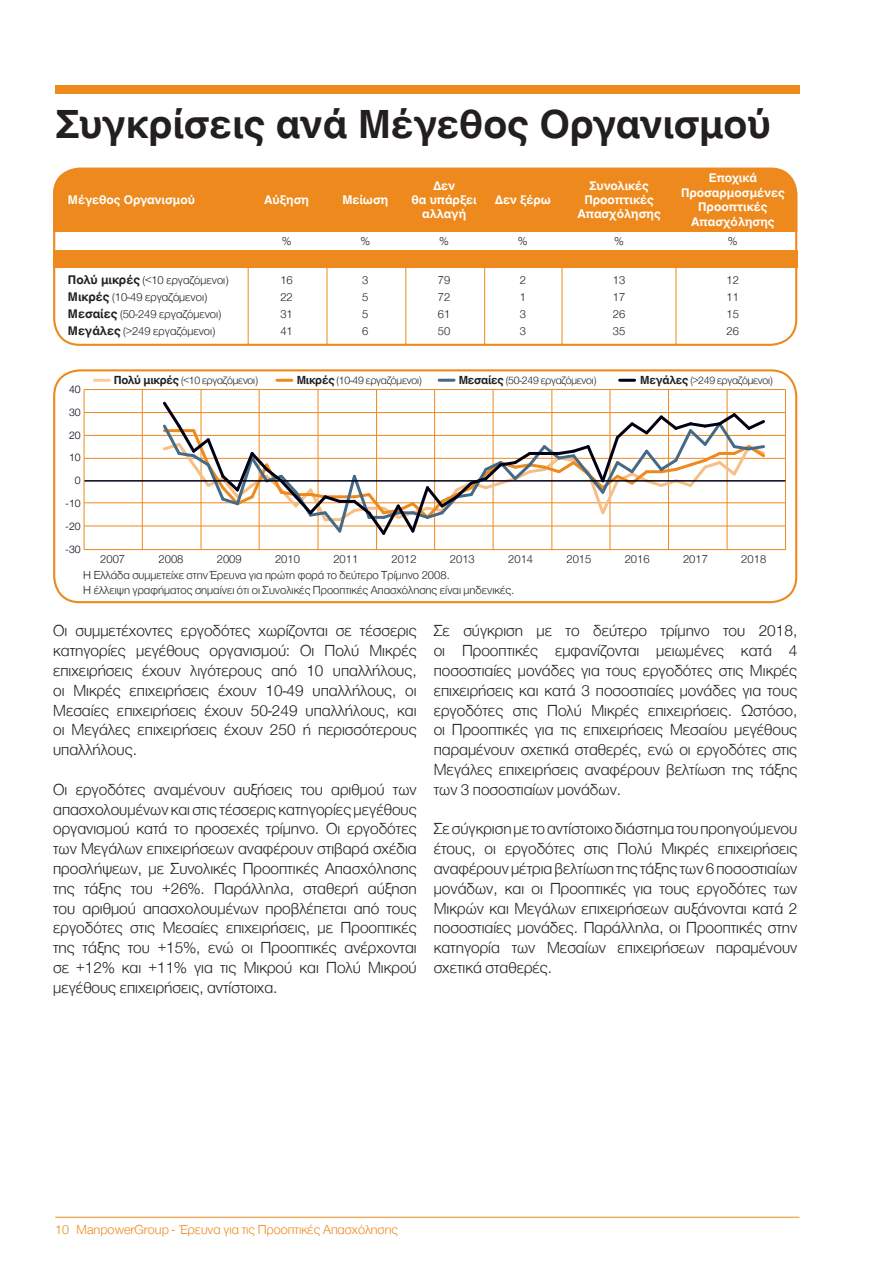
<style>
.page{position:relative;width:893px;height:1263px;background:#fff}
.page>*{position:absolute;margin:0;border:0;box-sizing:border-box;transform-origin:0 0}
.t1{font:700 39px "Helvetica World";color:#231f20}
.t2{font:300 16.5px/19.8px "Helvetica Neue Greek";color:#231f20;text-align:justify}
.t3{font:300 13.5px "Helvetica Neue Greek";color:#ed891d}
.t4{font:300 12px "Helvetica Neue Greek";color:#231f20}
.t5{font:700 12px/14.4px "Helvetica World";color:#fff;text-align:center}
.t6{font:300 11.25px "Helvetica Neue Greek";letter-spacing:-.02em;color:#231f20}
.t7{font:300 10.5px "Helvetica Neue LT Std";color:#000015}
.s1{font-family:"Helvetica World";font-weight:700}
</style>
<div class="page">
<hr style="left:55px;top:1217px;width:744px;height:1px;background:#ed891d">
<div style="left:55px;top:85px;width:744px;height:8px;background:#ed891d"></div>
<div style="left:53px;top:369px;width:744px;height:234px;border:2px solid #ed891d;border-radius:26px"></div>
<hr style="left:84px;top:549px;width:702px;height:1px;background:#ed891d">
<hr style="left:84px;top:526px;width:701px;height:1px;background:#ed891d">
<hr style="left:84px;top:502px;width:701px;height:1px;background:#ed891d">
<hr style="left:84px;top:458px;width:701px;height:1px;background:#ed891d">
<hr style="left:84px;top:435px;width:701px;height:1px;background:#ed891d">
<hr style="left:84px;top:412px;width:701px;height:1px;background:#ed891d">
<hr style="left:84px;top:389px;width:701px;height:1px;background:#ed891d">
<hr style="left:785px;top:389px;width:1px;height:161px;background:#ed891d">
<hr style="left:668px;top:389px;width:1px;height:161px;background:#ed891d">
<hr style="left:727px;top:389px;width:1px;height:161px;background:#ed891d">
<hr style="left:610px;top:389px;width:1px;height:161px;background:#ed891d">
<hr style="left:552px;top:389px;width:1px;height:161px;background:#ed891d">
<hr style="left:493px;top:389px;width:1px;height:161px;background:#ed891d">
<hr style="left:434px;top:389px;width:1px;height:161px;background:#ed891d">
<hr style="left:376px;top:389px;width:1px;height:161px;background:#ed891d">
<hr style="left:318px;top:389px;width:1px;height:161px;background:#ed891d">
<hr style="left:259px;top:389px;width:1px;height:161px;background:#ed891d">
<hr style="left:201px;top:389px;width:1px;height:161px;background:#ed891d">
<hr style="left:142px;top:389px;width:1px;height:161px;background:#ed891d">
<hr style="left:84px;top:480px;width:701px;height:2px;background:#000015">
<svg style="left:160px;top:399px;width:608px;height:138px"></svg>
<hr style="left:84px;top:389px;width:1px;height:161px;background:#ed891d">
<hr style="left:620px;top:379px;width:15px;height:3px;background:#000015">
<hr style="left:439px;top:379px;width:15px;height:3px;background:#456a87">
<hr style="left:277px;top:379px;width:15px;height:3px;background:#ed891d">
<hr style="left:94px;top:379px;width:15px;height:3px;background:#f9cb9b">
<div style="left:53px;top:169px;width:744px;height:63px;background:#ed891d"></div>
<svg style="left:56px;top:268px;width:741px;height:77px"></svg>
<div style="left:53px;top:168px;width:744px;height:178px;border:2px solid #ed891d;border-radius:26px"></div>
<div style="left:53px;top:250px;width:744px;height:18px;background:#ed891d"></div>
<hr style="left:248px;top:267px;width:1px;height:77px;background:#ed891d">
<hr style="left:327px;top:267px;width:1px;height:77px;background:#ed891d">
<hr style="left:406px;top:267px;width:1px;height:77px;background:#ed891d">
<hr style="left:484px;top:267px;width:1px;height:77px;background:#ed891d">
<hr style="left:562px;top:267px;width:1px;height:77px;background:#ed891d">
<hr style="left:676px;top:267px;width:1px;height:77px;background:#ed891d">
<p class="t1" style="left:55px;top:102px;width:717px">Συγκρίσεις ανά Μέγεθος Οργανισμού</p>
<p class="t5" style="left:68px;top:193px;width:129px">Μέγεθος Οργανισμού</p>
<p class="t5" style="left:264px;top:193px;width:46px">Αύξηση</p>
<p class="t5" style="left:342px;top:193px;width:47px">Μείωση</p>
<p class="t5" style="left:433px;top:178px;width:24px">Δεν</p>
<p class="t5" style="left:411px;top:193px;width:67px">θα υπάρξει αλλαγή</p>
<p class="t5" style="left:495px;top:193px;width:58px">Δεν ξέρω</p>
<p class="t5" style="left:577px;top:178px;width:85px">Συνολικές<br>Προοπτικές<br>Απασχόλησης</p>
<p class="t5" style="left:681px;top:171px;width:105px">Εποχικά<br>Προσαρμοσμένες<br>Προοπτικές<br>Απασχόλησης</p>
<p class="t4" style="left:282px;top:235px;width:11px">%</p>
<p class="t4" style="left:361px;top:235px;width:11px">%</p>
<p class="t4" style="left:439px;top:235px;width:11px">%</p>
<p class="t4" style="left:518px;top:235px;width:11px">%</p>
<p class="t4" style="left:614px;top:235px;width:11px">%</p>
<p class="t4" style="left:728px;top:235px;width:11px">%</p>
<p class="t4" style="left:68px;top:273px;width:162px"><span class="s1">Πολύ μικρές</span> (&lt;10 εργαζόμενοι)</p>
<p class="t4" style="left:280px;top:273px;width:14px">16</p>
<p class="t4" style="left:362px;top:273px;width:8px">3</p>
<p class="t4" style="left:438px;top:273px;width:14px">79</p>
<p class="t4" style="left:520px;top:273px;width:8px">2</p>
<p class="t4" style="left:613px;top:273px;width:14px">13</p>
<p class="t4" style="left:727px;top:273px;width:14px">12</p>
<p class="t4" style="left:68px;top:290px;width:140px"><span class="s1">Μικρές</span> (10-49 εργαζόμενοι)</p>
<p class="t4" style="left:280px;top:290px;width:14px">22</p>
<p class="t4" style="left:362px;top:290px;width:8px">5</p>
<p class="t4" style="left:438px;top:290px;width:14px">72</p>
<p class="t4" style="left:520px;top:290px;width:8px">1</p>
<p class="t4" style="left:613px;top:290px;width:14px">17</p>
<p class="t4" style="left:727px;top:290px;width:14px">11</p>
<p class="t4" style="left:68px;top:307px;width:155px"><span class="s1">Μεσαίες</span> (50-249 εργαζόμενοι)</p>
<p class="t4" style="left:280px;top:307px;width:14px">31</p>
<p class="t4" style="left:362px;top:307px;width:8px">5</p>
<p class="t4" style="left:438px;top:307px;width:14px">61</p>
<p class="t4" style="left:520px;top:307px;width:8px">3</p>
<p class="t4" style="left:613px;top:307px;width:14px">26</p>
<p class="t4" style="left:727px;top:307px;width:14px">15</p>
<p class="t4" style="left:68px;top:324px;width:149px"><span class="s1">Μεγάλες</span> (&gt;249 εργαζόμενοι)</p>
<p class="t4" style="left:280px;top:324px;width:14px">41</p>
<p class="t4" style="left:362px;top:324px;width:8px">6</p>
<p class="t4" style="left:438px;top:324px;width:14px">50</p>
<p class="t4" style="left:520px;top:324px;width:8px">3</p>
<p class="t4" style="left:613px;top:324px;width:14px">35</p>
<p class="t4" style="left:727px;top:324px;width:14px">26</p>
<p class="t7" style="left:69px;top:383px;width:13px">40</p>
<p class="t7" style="left:69px;top:406px;width:13px">30</p>
<p class="t7" style="left:69px;top:428px;width:13px">20</p>
<p class="t7" style="left:69px;top:451px;width:13px">10</p>
<p class="t7" style="left:75px;top:474px;width:7px">0</p>
<p class="t7" style="left:65px;top:497px;width:17px">-10</p>
<p class="t7" style="left:65px;top:520px;width:17px">-20</p>
<p class="t7" style="left:65px;top:543px;width:17px">-30</p>
<p class="t6" style="left:114px;top:375px;width:145px"><span class="s1">Πολύ μικρές</span> (&lt;10 εργαζόμενοι)</p>
<p class="t6" style="left:297px;top:375px;width:126px"><span class="s1">Μικρές</span> (10-49 εργαζόμενοι)</p>
<p class="t6" style="left:459px;top:375px;width:139px"><span class="s1">Μεσαίες</span> (50-249 εργαζόμενοι)</p>
<p class="t6" style="left:640px;top:375px;width:134px"><span class="s1">Μεγάλες</span> (&gt;249 εργαζόμενοι)</p>
<p class="t4" style="left:100px;top:553px;width:26px">2007</p>
<p class="t4" style="left:159px;top:553px;width:26px">2008</p>
<p class="t4" style="left:217px;top:553px;width:26px">2009</p>
<p class="t4" style="left:275px;top:553px;width:26px">2010</p>
<p class="t4" style="left:333px;top:553px;width:26px">2011</p>
<p class="t4" style="left:392px;top:553px;width:26px">2012</p>
<p class="t4" style="left:450px;top:553px;width:26px">2013</p>
<p class="t4" style="left:508px;top:553px;width:26px">2014</p>
<p class="t4" style="left:566px;top:553px;width:26px">2015</p>
<p class="t4" style="left:625px;top:553px;width:26px">2016</p>
<p class="t4" style="left:683px;top:553px;width:26px">2017</p>
<p class="t4" style="left:741px;top:553px;width:26px">2018</p>
<p class="t4" style="left:83px;top:569px;width:368px">Η Ελλάδα συμμετείχε στην Έρευνα για πρώτη φορά το δεύτερο Τρίμηνο 2008.</p>
<p class="t4" style="left:83px;top:583px;width:433px">Η έλλειψη γραφήματος σημαίνει ότι οι Συνολικές Προοπτικές Απασχόλησης είναι μηδενικές.</p>
<p class="t2" style="left:53px;top:621px;width:365px">Οι συμμετέχοντες εργοδότες χωρίζονται σε τέσσερις κατηγορίες μεγέθους οργανισμού: Οι Πολύ Μικρές επιχειρήσεις έχουν λιγότερους από 10 υπαλλήλους, οι Μικρές επιχειρήσεις έχουν 10-49 υπαλλήλους, οι Μεσαίες επιχειρήσεις έχουν 50-249 υπαλλήλους, και οι Μεγάλες επιχειρήσεις έχουν 250 ή περισσότερους υπαλλήλους.</p>
<p class="t2" style="left:53px;top:779px;width:365px">Οι εργοδότες αναμένουν αυξήσεις του αριθμού των απασχολουμένων και στις τέσσερις κατηγορίες μεγέθους οργανισμού κατά το προσεχές τρίμηνο. Οι εργοδότες των Μεγάλων επιχειρήσεων αναφέρουν στιβαρά σχέδια προσλήψεων, με Συνολικές Προοπτικές Απασχόλησης της τάξης του +26%. Παράλληλα, σταθερή αύξηση του αριθμού απασχολουμένων προβλέπεται από τους εργοδότες στις Μεσαίες επιχειρήσεις, με Προοπτικές της τάξης του +15%, ενώ οι Προοπτικές ανέρχονται σε +12% και +11% για τις Μικρού και Πολύ Μικρού μεγέθους επιχειρήσεις, αντίστοιχα.</p>
<p class="t2" style="left:434px;top:621px;width:365px">Σε σύγκριση με το δεύτερο τρίμηνο του 2018, οι Προοπτικές εμφανίζονται μειωμένες κατά 4 ποσοστιαίες μονάδες για τους εργοδότες στις Μικρές επιχειρήσεις και κατά 3 ποσοστιαίες μονάδες για τους εργοδότες στις Πολύ Μικρές επιχειρήσεις. Ωστόσο, οι Προοπτικές για τις επιχειρήσεις Μεσαίου μεγέθους παραμένουν σχετικά σταθερές, ενώ οι εργοδότες στις Μεγάλες επιχειρήσεις αναφέρουν βελτίωση της τάξης των 3 ποσοστιαίων μονάδων.</p>
<p class="t2" style="left:434px;top:819px;width:365px">Σε σύγκριση με το αντίστοιχο διάστημα του προηγούμενου έτους, οι εργοδότες στις Πολύ Μικρές επιχειρήσεις αναφέρουν μέτρια βελτίωση της τάξης των 6 ποσοστιαίων μονάδων, και οι Προοπτικές για τους εργοδότες των Μικρών και Μεγάλων επιχειρήσεων αυξάνονται κατά 2 ποσοστιαίες μονάδες. Παράλληλα, οι Προοπτικές στην κατηγορία των Μεσαίων επιχειρήσεων παραμένουν σχετικά σταθερές.</p>
<p class="t3" style="left:55px;top:1222px;width:344px">10 ManpowerGroup - Έρευνα για τις Προοπτικές Απασχόλησης</p>
</div>
